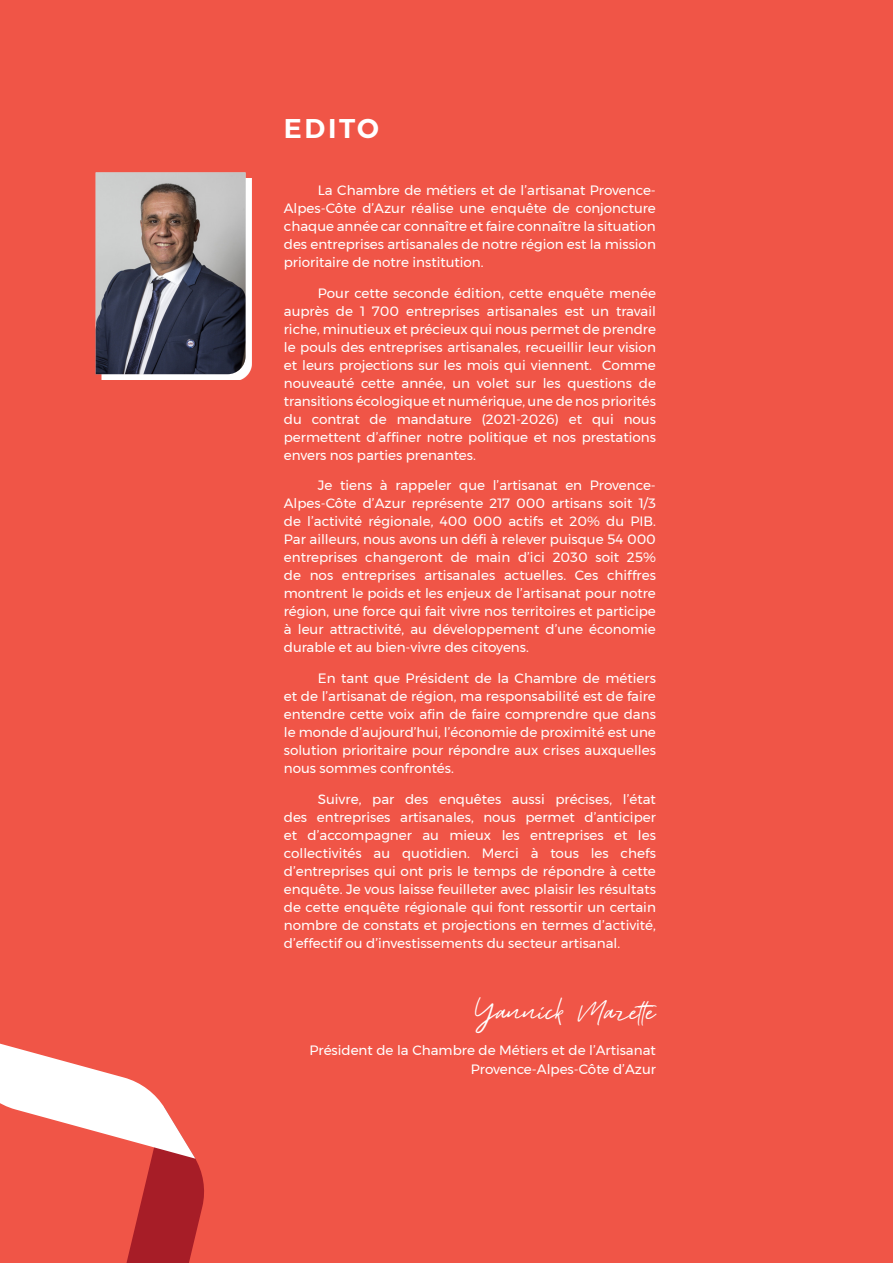
<style>
.page{position:relative;width:893px;height:1263px;background:#f05547}
.page>*{position:absolute;margin:0;border:0;box-sizing:border-box;transform-origin:0 0}
.t1{font:45px "Aurelie Smith DEMO";color:#fff}
.t2{font:600 27px "Montserrat";letter-spacing:.1em;color:#fff}
.t3{font:13.5px/18px "Montserrat";color:#fff;text-align:justify}
</style>
<div class="page">
<div style="left:102px;top:178px;width:150px;height:202px;background:#fff"></div>
<img style="left:96px;top:172px;width:150px;height:202px">
<svg style="left:0;top:1043px;width:204px;height:220px"></svg>
<h2 class="t2" style="left:284px;top:107px;width:97px">EDITO</h2>
<p class="t3" style="left:284px;top:181px;width:374px;text-indent:34px">La Chambre de métiers et de l’artisanat Provence-Alpes-Côte d’Azur réalise une enquête de conjoncture chaque année car connaître et faire connaître la situation des entreprises artisanales de notre région est la mission prioritaire de notre institution.</p>
<p class="t3" style="left:284px;top:284px;width:374px;text-indent:34px">Pour cette seconde édition, cette enquête menée auprès de 1 700 entreprises artisanales est un travail riche, minutieux et précieux qui nous permet de prendre le pouls des entreprises artisanales, recueillir leur vision et leurs projections sur les mois qui viennent. Comme nouveauté cette année, un volet sur les questions de transitions écologique et numérique, une de nos priorités du contrat de mandature (2021-2026) et qui nous permettent d’affiner notre politique et nos prestations envers nos parties prenantes.</p>
<p class="t3" style="left:284px;top:476px;width:374px;text-indent:34px">Je tiens à rappeler que l’artisanat en Provence-Alpes-Côte d’Azur représente 217 000 artisans soit 1/3 de l’activité régionale, 400 000 actifs et 20% du PIB.<br>Par ailleurs, nous avons un défi à relever puisque 54 000 entreprises changeront de main d’ici 2030 soit 25% de nos entreprises artisanales actuelles. Ces chiffres montrent le poids et les enjeux de l’artisanat pour notre région, une force qui fait vivre nos territoires et participe à leur attractivité, au développement d’une économie durable et au bien-vivre des citoyens.</p>
<p class="t3" style="left:284px;top:669px;width:374px;text-indent:34px">En tant que Président de la Chambre de métiers et de l’artisanat de région, ma responsabilité est de faire entendre cette voix afin de faire comprendre que dans le monde d’aujourd’hui, l’économie de proximité est une solution prioritaire pour répondre aux crises auxquelles nous sommes confrontés.</p>
<p class="t3" style="left:284px;top:790px;width:374px;text-indent:34px">Suivre, par des enquêtes aussi précises, l’état des entreprises artisanales, nous permet d’anticiper et d’accompagner au mieux les entreprises et les collectivités au quotidien. Merci à tous les chefs d’entreprises qui ont pris le temps de répondre à cette enquête. Je vous laisse feuilleter avec plaisir les résultats de cette enquête régionale qui font ressortir un certain nombre de constats et projections en termes d’activité, d’effectif ou d’investissements du secteur artisanal.</p>
<h1 class="t1" style="left:475px;top:992px;width:182px">Yannick Mazette</h1>
<p class="t3" style="left:309px;top:1040px;width:348px;line-height:19.5px;text-align:right">Président de la Chambre de Métiers et de l’Artisanat<br>Provence-Alpes-Côte d’Azur</p>
</div>
